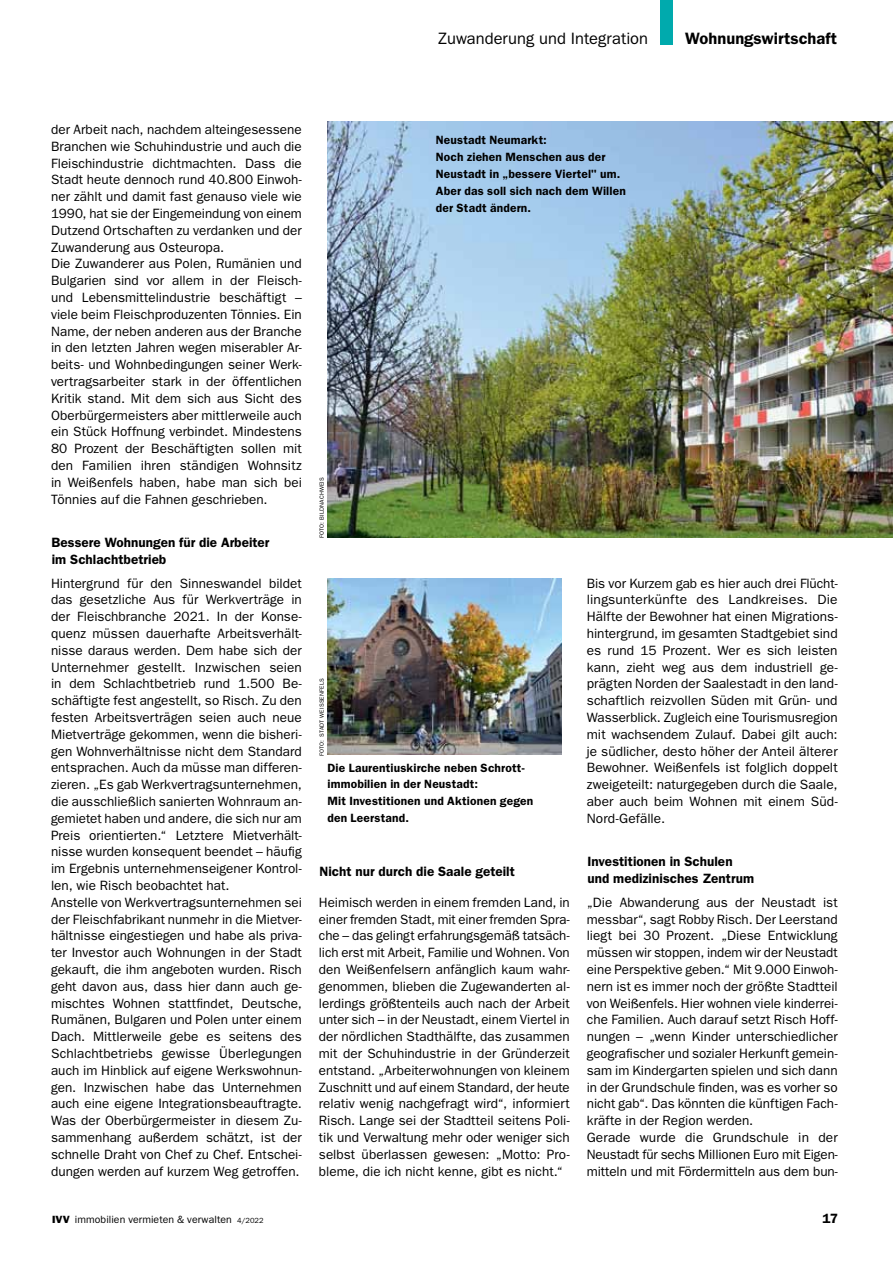
<style>
.page{position:relative;width:893px;height:1263px;background:#fff}
.page>*{position:absolute;margin:0;border:0;box-sizing:border-box;transform-origin:0 0}
.t1{font:16.5px "ITC Franklin Gothic Std";color:#000}
.t2{font:600 16.5px "ITC Franklin Gothic Std";letter-spacing:.005em;color:#000}
.t3{font:13.5px/16.8px "ITC Franklin Gothic Std";color:#000}
.t4{font:600 13.5px/16.8px "ITC Franklin Gothic Std";letter-spacing:.005em;color:#000}
.t5{font:600 12px/16.8px "ITC Franklin Gothic Std";letter-spacing:.015em;color:#000}
.t6{font:10.5px "ITC Franklin Gothic Std";letter-spacing:.005em;color:#000}
.t7{font:6px "ITC Franklin Gothic Std";letter-spacing:.025em;color:#000}
.s1{font-family:"ITC Franklin Gothic Std Hvy"}
.s2{font-size:7.5px}
</style>
<div class="page">
<img style="left:327px;top:121px;width:566px;height:416px">
<img style="left:327px;top:578px;width:234px;height:177px">
<p class="t1" style="left:438px;top:29px;width:211px">Zuwanderung und Integration</p>
<p class="t2" style="left:685px;top:29px;width:154px">Wohnungswirtschaft</p>
<p class="t3" style="left:51px;top:121px;width:252px">der Arbeit nach, nachdem alteingesessene Branchen wie Schuhindustrie und auch die Fleischindustrie dichtmachten. Dass die Stadt heute dennoch rund 40.800 Einwoh&shy;ner zählt und damit fast genauso viele wie 1990, hat sie der Eingemeindung von einem Dutzend Ortschaften zu verdanken und der Zuwanderung aus Osteuropa.<br>Die Zuwanderer aus Polen, Rumänien und Bulgarien sind vor allem in der Fleisch&shy;und Lebensmittelindustrie beschäftigt – viele beim Fleischproduzenten Tönnies. Ein Name, der neben anderen aus der Branche in den letzten Jahren wegen miserabler Ar&shy;beits- und Wohnbedingungen seiner Werk&shy;vertragsarbeiter stark in der öffentlichen Kritik stand. Mit dem sich aus Sicht des Oberbürgermeisters aber mittlerweile auch ein Stück Hoffnung verbindet. Mindestens 80 Prozent der Beschäftigten sollen mit den Familien ihren ständigen Wohnsitz in Weißenfels haben, habe man sich bei Tönnies auf die Fahnen geschrieben.</p>
<p class="t4" style="left:51px;top:534px;width:220px">Bessere Wohnungen für die Arbeiter im Schlachtbetrieb</p>
<p class="t3" style="left:51px;top:575px;width:252px">Hintergrund für den Sinneswandel bildet das gesetzliche Aus für Werkverträge in der Fleischbranche 2021. In der Konse&shy;quenz müssen dauerhafte Arbeitsverhält&shy;nisse daraus werden. Dem habe sich der Unternehmer gestellt. Inzwischen seien in dem Schlachtbetrieb rund 1.500 Be&shy;schäftigte fest angestellt, so Risch. Zu den festen Arbeitsverträgen seien auch neue Mietverträge gekommen, wenn die bisheri&shy;gen Wohnverhältnisse nicht dem Standard entsprachen. Auch da müsse man differen&shy;zieren. „Es gab Werkvertragsunternehmen, die ausschließlich sanierten Wohnraum an&shy;gemietet haben und andere, die sich nur am Preis orientierten.“ Letztere Mietverhält&shy;nisse wurden konsequent beendet – häufig im Ergebnis unternehmenseigener Kontrol&shy;len, wie Risch beobachtet hat.<br>Anstelle von Werkvertragsunternehmen sei der Fleischfabrikant nunmehr in die Mietver&shy;hältnisse eingestiegen und habe als priva&shy;ter Investor auch Wohnungen in der Stadt gekauft, die ihm angeboten wurden. Risch geht davon aus, dass hier dann auch ge&shy;mischtes Wohnen stattfindet, Deutsche, Rumänen, Bulgaren und Polen unter einem Dach. Mittlerweile gebe es seitens des Schlachtbetriebs gewisse Überlegungen auch im Hinblick auf eigene Werkswohnun&shy;gen. Inzwischen habe das Unternehmen auch eine eigene Integrationsbeauftragte.<br>Was der Oberbürgermeister in diesem Zu&shy;sammenhang außerdem schätzt, ist der schnelle Draht von Chef zu Chef. Entschei&shy;dungen werden auf kurzem Weg getroffen.</p>
<p class="t6" style="left:52px;top:1214px;width:213px"><span class="s1">IVV</span> immobilien vermieten &amp; verwalten <span class="s2">4/2022</span></p>
<p class="t7" style="left:318px;top:538px;width:62px;rotate:-90deg">FOTO: bildnachweis</p>
<p class="t5" style="left:436px;top:132px;width:192px">Neustadt Neumarkt:<br>Noch ziehen Menschen aus der<br>Neustadt in „bessere Viertel" um.<br>Aber das soll sich nach dem Willen der Stadt ändern.</p>
<p class="t7" style="left:318px;top:756px;width:78px;rotate:-90deg">FOTO: Stadt Wei SSenfels</p>
<p class="t5" style="left:327px;top:759px;width:207px">Die Laurentiuskirche neben Schrott&shy;immobilien in der Neustadt:<br>Mit Investitionen und Aktionen gegen den Leerstand.</p>
<p class="t4" style="left:319px;top:863px;width:197px">Nicht nur durch die Saale geteilt</p>
<p class="t3" style="left:319px;top:894px;width:252px;text-align:justify">Heimisch werden in einem fremden Land, in einer fremden Stadt, mit einer fremden Spra&shy;che – das gelingt erfahrungsgemäß tatsäch&shy;lich erst mit Arbeit, Familie und Wohnen. Von den Weißenfelsern anfänglich kaum wahr&shy;genommen, blieben die Zugewanderten al&shy;lerdings größtenteils auch nach der Arbeit unter sich – in der Neustadt, einem Viertel in der nördlichen Stadthälfte, das zusammen mit der Schuhindustrie in der Gründerzeit entstand. „Arbeiterwohnungen von kleinem Zuschnitt und auf einem Standard, der heute relativ wenig nachgefragt wird“, informiert Risch. Lange sei der Stadtteil seitens Poli&shy;tik und Verwaltung mehr oder weniger sich selbst überlassen gewesen: „Motto: Pro&shy;bleme, die ich nicht kenne, gibt es nicht.“</p>
<p class="t3" style="left:587px;top:575px;width:252px;text-align:justify">Bis vor Kurzem gab es hier auch drei Flücht&shy;lingsunterkünfte des Landkreises. Die Hälfte der Bewohner hat einen Migrations&shy;hintergrund, im gesamten Stadtgebiet sind es rund 15 Prozent. Wer es sich leisten kann, zieht weg aus dem industriell ge&shy;prägten Norden der Saalestadt in den land&shy;schaftlich reizvollen Süden mit Grün- und Wasserblick. Zugleich eine Tourismusregion mit wachsendem Zulauf. Dabei gilt auch: je südlicher, desto höher der Anteil älterer Bewohner. Weißenfels ist folglich doppelt zweigeteilt: naturgegeben durch die Saale, aber auch beim Wohnen mit einem Süd-Nord-Gefälle.</p>
<p class="t4" style="left:587px;top:853px;width:168px">Investitionen in Schulen und medizinisches Zentrum</p>
<p class="t3" style="left:587px;top:894px;width:252px">„Die Abwanderung aus der Neustadt ist messbar“, sagt Robby Risch. Der Leerstand liegt bei 30 Prozent. „Diese Entwicklung müssen wir stoppen, indem wir der Neustadt eine Perspektive geben.“ Mit 9.000 Einwoh&shy;nern ist es immer noch der größte Stadtteil von Weißenfels. Hier wohnen viele kinderrei&shy;che Familien. Auch darauf setzt Risch Hoff&shy;nungen – „wenn Kinder unterschiedlicher geografischer und sozialer Herkunft gemein&shy;sam im Kindergarten spielen und sich dann in der Grundschule finden, was es vorher so nicht gab“. Das könnten die künftigen Fach&shy;kräfte in der Region werden.<br>Gerade wurde die Grundschule in der Neustadt für sechs Millionen Euro mit Eigen&shy;mitteln und mit Fördermitteln aus dem bun-</p>
<p class="t4" style="left:822px;top:1210px;width:17px">17</p>
</div>
